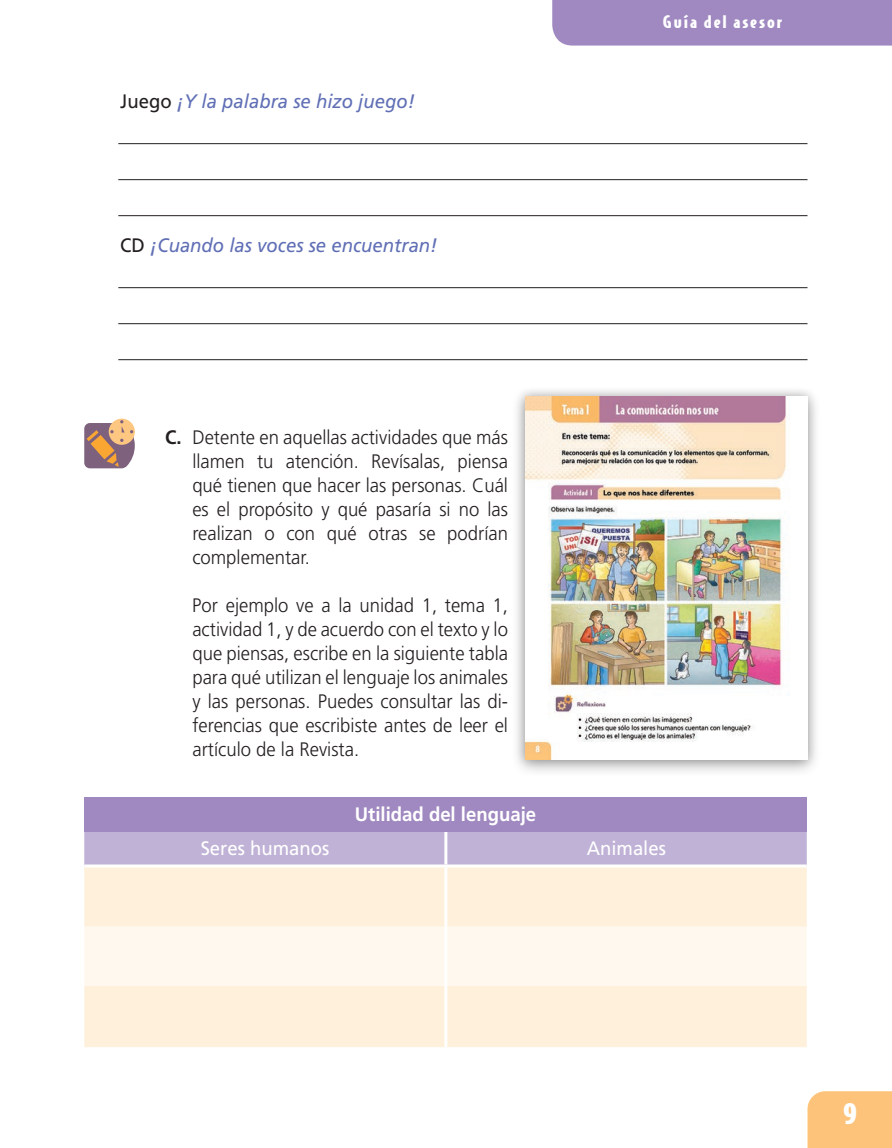
<style>
.page{position:relative;width:892px;height:1148px;background:#fff}
.page>*{position:absolute;margin:0;border:0;box-sizing:border-box;transform-origin:0 0}
.t1{font:900 27px "Bodega Sans";color:#fff;scale:1.2 1}
.t2{font:300 19.5px/24px "Frutiger";color:#231f20;text-align:justify;scale:.95 1}
.t3{font:italic 19.5px "Frutiger";color:#606fb5;scale:.95 1}
.t4{font:19.5px "Frutiger";color:#fff;scale:.95 1}
.t5{font:700 19.5px "Frutiger";color:#fff;scale:.95 1}
.t6{font:900 16.5px "Bodega Sans";letter-spacing:.1em;color:#fff;scale:1.15 1}
.s1{font-style:normal;color:#231f20}
.s2{font-weight:700}
</style>
<div class="page">
<hr style="left:118px;top:143px;width:689px;height:1px;background:#231f20">
<hr style="left:118px;top:179px;width:689px;height:1px;background:#231f20">
<hr style="left:118px;top:215px;width:689px;height:1px;background:#231f20">
<hr style="left:118px;top:287px;width:689px;height:1px;background:#231f20">
<hr style="left:118px;top:323px;width:689px;height:1px;background:#231f20">
<hr style="left:118px;top:359px;width:689px;height:1px;background:#231f20">
<div style="left:109px;top:419px;width:26px;height:26px;background:#fdc782;border-radius:50%"></div>
<svg style="left:84px;top:420px;width:51px;height:48px"></svg>
<div style="left:84px;top:798px;width:722px;height:34px;background:#a089c0"></div>
<div style="left:84px;top:832px;width:722px;height:32px;background:#c0b2d6"></div>
<div style="left:84px;top:867px;width:722px;height:180px;background:#fef0db"></div>
<div style="left:84px;top:927px;width:722px;height:59px;background:#fef8ee"></div>
<hr style="left:444px;top:832px;width:3px;height:32px;background:#fff">
<hr style="left:444px;top:867px;width:3px;height:60px;background:#fff">
<hr style="left:444px;top:927px;width:3px;height:59px;background:#fff">
<hr style="left:444px;top:986px;width:3px;height:61px;background:#fff">
<div style="left:510px;top:386px;width:311px;height:391px;background:#fbfbfb"></div>
<div style="left:515px;top:386px;width:302px;height:383px;background:#231f20;opacity:.2"></div>
<img style="left:525px;top:396px;width:282px;height:363px">
<div style="left:552px;top:0;width:340px;height:46px;background:#a089c0"></div>
<div style="left:807px;top:1091px;width:85px;height:57px;background:#fdc37a"></div>
<p class="t3" style="left:120px;top:90px;width:311px"><span class="s1">Juego</span> ¡Y la palabra se hizo juego!</p>
<p class="t3" style="left:120px;top:234px;width:335px"><span class="s1">CD</span> ¡Cuando las voces se encuentran!</p>
<p class="t2" style="left:192px;top:425px;width:334px;text-indent:-27px"><span class="s2">C.</span> Detente en aquellas actividades que más llamen tu atención. Revísalas, piensa qué tienen que hacer las personas. Cuál es el propósito y qué pasaría si no las realizan o con qué otras se podrían complementar.</p>
<p class="t2" style="left:192px;top:593px;width:334px">Por ejemplo ve a la unidad 1, tema 1, actividad 1, y de acuerdo con el texto y lo que piensas, escribe en la siguiente tabla para qué utilizan el lenguaje los animales y las personas. Puedes consultar las di&shy;ferencias que escribiste antes de leer el artículo de la Revista.</p>
<p class="t5" style="left:355px;top:803px;width:192px">Utilidad del lenguaje</p>
<p class="t6" style="left:662px;top:10px;width:105px">Guía del asesor</p>
<p class="t4" style="left:201px;top:837px;width:137px">Seres humanos</p>
<p class="t4" style="left:586px;top:837px;width:85px">Animales</p>
<h1 class="t1" style="left:843px;top:1095px;width:13px">9</h1>
</div>
